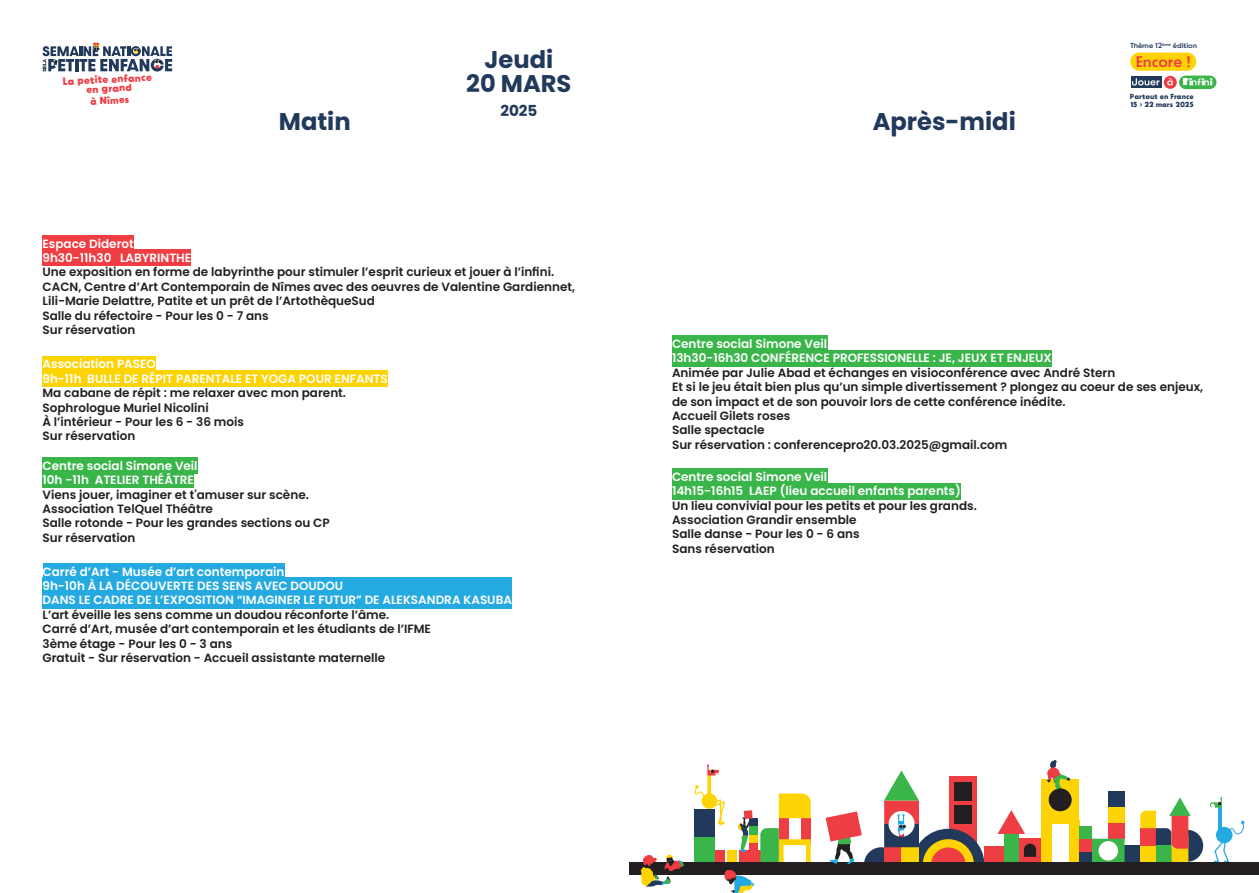
<style>
.page{position:relative;width:1259px;height:893px;background:#fff}
.page>*{position:absolute;margin:0;border:0;box-sizing:border-box;transform-origin:0 0}
.Day{font:700 24.15px "Poppins";color:#21395a}
.t1{font:15.45px "BD Supper";color:#ee3d43}
.Day-2{font:700 15.15px "Poppins";color:#21395a}
.Main_txt{font:600 12px/14.4px "Poppins";color:#231f20}
.Simoneeeeeee_copie{font:600 12px "Poppins";color:#fff}
.Carré_d_art_copie{font:600 12px/14.4px "Poppins";color:#fff}
.Passeo_copie{font:600 12px "Poppins";color:#fff}
.Diderot_copie{font:600 12px "Poppins";color:#fff}
.t2{font:700 10.65px "BD Supper";color:#ee3d43}
.t3{font:700 10.5px "BD Supper";color:#ee3d43}
.t4{font:700 10.05px "BD Supper";color:#ee3d43}
.t5{font:700 7.35px/8.2px "BD Supper";color:#21395a}
.t6{font:7.35px "BD Supper";color:#21395a}
</style>
<div class="page">
<div style="left:1130px;top:53px;width:66px;height:18px;background:#fed304;border-radius:9px"></div>
<div style="left:1130px;top:77px;width:31px;height:11px;background:#21395a"></div>
<svg style="left:1179px;top:76px;width:37px;height:13px"></svg>
<svg style="left:1163px;top:76px;width:13px;height:13px"></svg>
<svg style="left:1132px;top:78px;width:27px;height:8px"></svg>
<svg style="left:1167px;top:78px;width:6px;height:7px"></svg>
<svg style="left:1183px;top:78px;width:29px;height:7px"></svg>
<svg style="left:43px;top:43px;width:129px;height:29px"></svg>
<div style="left:43px;top:235px;width:91px;height:17px;background:#ee3d43"></div>
<div style="left:43px;top:249px;width:148px;height:17px;background:#ee3d43"></div>
<div style="left:43px;top:356px;width:113px;height:17px;background:#fed304"></div>
<div style="left:43px;top:370px;width:345px;height:17px;background:#fed304"></div>
<div style="left:43px;top:457px;width:155px;height:17px;background:#3ab54a"></div>
<div style="left:43px;top:472px;width:151px;height:16px;background:#3ab54a"></div>
<div style="left:43px;top:563px;width:241px;height:17px;background:#24aae1"></div>
<div style="left:43px;top:577px;width:469px;height:32px;background:#24aae1"></div>
<div style="left:739px;top:850px;width:21px;height:14px;background:#ee3d43"></div>
<div style="left:727px;top:850px;width:10px;height:14px;background:#fed304"></div>
<div style="left:715px;top:850px;width:10px;height:14px;background:#ee3d43"></div>
<div style="left:1124px;top:846px;width:16px;height:17px;background:#21395a"></div>
<div style="left:1041px;top:780px;width:38px;height:44px;background:#fed304"></div>
<div style="left:1048px;top:788px;width:23px;height:23px;background:#231f20;border-radius:50%"></div>
<div style="left:984px;top:846px;width:22px;height:18px;background:#ee3d43"></div>
<div style="left:1004px;top:834px;width:14px;height:30px;background:#3ab54a"></div>
<svg style="left:997px;top:810px;width:28px;height:24px"></svg>
<div style="left:1018px;top:838px;width:23px;height:25px;background:#ee3d43"></div>
<svg style="left:1024px;top:844px;width:12px;height:13px"></svg>
<div style="left:1041px;top:820px;width:10px;height:43px;background:#fed304"></div>
<div style="left:1069px;top:820px;width:10px;height:43px;background:#fed304"></div>
<div style="left:1079px;top:851px;width:13px;height:12px;background:#21395a"></div>
<div style="left:1079px;top:839px;width:13px;height:12px;background:#ee3d43"></div>
<div style="left:1079px;top:826px;width:13px;height:13px;background:#3ab54a"></div>
<div style="left:1108px;top:823px;width:16px;height:16px;background:#ee3d43"></div>
<div style="left:1108px;top:807px;width:16px;height:16px;background:#fed304"></div>
<div style="left:1108px;top:791px;width:16px;height:16px;background:#21395a"></div>
<svg style="left:1047px;top:760px;width:23px;height:35px"></svg>
<svg style="left:1140px;top:797px;width:63px;height:65px"></svg>
<div style="left:779px;top:818px;width:10px;height:25px;background:#ee3d43"></div>
<div style="left:800px;top:818px;width:10px;height:25px;background:#ee3d43"></div>
<svg style="left:779px;top:793px;width:31px;height:25px"></svg>
<svg style="left:760px;top:828px;width:50px;height:34px"></svg>
<div style="left:694px;top:809px;width:21px;height:53px;background:#3ab54a"></div>
<div style="left:694px;top:809px;width:21px;height:28px;background:#21395a"></div>
<svg style="left:1092px;top:839px;width:32px;height:23px"></svg>
<div style="left:629px;top:862px;width:630px;height:12px;background:#231f20"></div>
<svg style="left:641px;top:854px;width:43px;height:33px"></svg>
<svg style="left:825px;top:770px;width:159px;height:95px"></svg>
<svg style="left:724px;top:870px;width:30px;height:23px"></svg>
<div style="left:749px;top:819px;width:8px;height:8px;background:#21395a"></div>
<svg style="left:738px;top:810px;width:14px;height:42px"></svg>
<div style="left:749px;top:843px;width:8px;height:8px;background:#ee3d43"></div>
<div style="left:749px;top:835px;width:8px;height:8px;background:#fed304"></div>
<div style="left:749px;top:827px;width:8px;height:8px;background:#3ab54a"></div>
<svg style="left:694px;top:764px;width:31px;height:61px"></svg>
<hr style="left:1218px;top:806px;width:3px;height:29px;background:#24aae1">
<svg style="left:1210px;top:797px;width:12px;height:12px"></svg>
<div style="left:1216px;top:827px;width:16px;height:16px;background:#24aae1;border-radius:50%"></div>
<svg style="left:1229px;top:820px;width:15px;height:14px"></svg>
<svg style="left:1214px;top:841px;width:15px;height:21px"></svg>
<div style="left:672px;top:335px;width:155px;height:17px;background:#3ab54a"></div>
<div style="left:672px;top:350px;width:379px;height:16px;background:#3ab54a"></div>
<div style="left:672px;top:468px;width:155px;height:17px;background:#3ab54a"></div>
<div style="left:672px;top:483px;width:289px;height:16px;background:#3ab54a"></div>
<p class="t2" style="left:62px;top:75px;width:91px;rotate:-3deg">La petite enfance</p>
<p class="t3" style="left:86px;top:83px;width:47px;rotate:-3deg">en grand</p>
<p class="t4" style="left:90px;top:95px;width:40px;rotate:-3deg">à Nîmes</p>
<p class="Day" style="left:279px;top:108px;width:73px">Matin</p>
<p class="Day" style="left:484px;top:45px;width:70px">Jeudi</p>
<p class="Day" style="left:466px;top:70px;width:107px">20 MARS</p>
<p class="Day-2" style="left:500px;top:102px;width:39px">2025</p>
<p class="Diderot_copie" style="left:43px;top:236px;width:93px">Espace Diderot</p>
<p class="Diderot_copie" style="left:43px;top:251px;width:150px">9h30-11h30 LABYRINTHE</p>
<p class="Main_txt" style="left:43px;top:265px;width:513px">Une exposition en forme de labyrinthe pour stimuler l’esprit curieux et jouer à l’infini.</p>
<p class="Main_txt" style="left:43px;top:279px;width:534px">CACN, Centre d’Art Contemporain de Nîmes avec des oeuvres de Valentine Gardiennet,<br>Lili-Marie Delattre, Patite et un prêt de l’ArtothèqueSud</p>
<p class="Main_txt" style="left:43px;top:308px;width:228px">Salle du réfectoire - Pour les 0 - 7 ans</p>
<p class="Main_txt" style="left:43px;top:323px;width:94px">Sur réservation</p>
<p class="Passeo_copie" style="left:43px;top:357px;width:115px">Association PASEO</p>
<p class="Passeo_copie" style="left:43px;top:372px;width:347px">9h-11h BULLE DE RÉPIT PARENTALE ET YOGA POUR ENFANTS</p>
<p class="Main_txt" style="left:43px;top:386px;width:305px">Ma cabane de répit : me relaxer avec mon parent.</p>
<p class="Main_txt" style="left:43px;top:400px;width:168px">Sophrologue Muriel Nicolini</p>
<p class="Main_txt" style="left:43px;top:415px;width:203px">À l’intérieur - Pour les 6 - 36 mois</p>
<p class="Main_txt" style="left:43px;top:429px;width:94px">Sur réservation</p>
<p class="Simoneeeeeee_copie" style="left:43px;top:459px;width:157px">Centre social Simone Veil</p>
<p class="Simoneeeeeee_copie" style="left:43px;top:473px;width:153px">10h -11h ATELIER THÉÂTRE</p>
<p class="Main_txt" style="left:43px;top:487px;width:268px">Viens jouer, imaginer et t'amuser sur scène.</p>
<p class="Main_txt" style="left:43px;top:502px;width:172px">Association TelQuel Théâtre</p>
<p class="Main_txt" style="left:43px;top:516px;width:289px">Salle rotonde - Pour les grandes sections ou CP</p>
<p class="Main_txt" style="left:43px;top:530px;width:94px">Sur réservation</p>
<p class="Carré_d_art_copie" style="left:43px;top:564px;width:243px">Carré d’Art - Musée d’art contemporain</p>
<p class="Carré_d_art_copie" style="left:43px;top:579px;width:471px">9h-10h À LA DÉCOUVERTE DES SENS AVEC DOUDOU<br>DANS LE CADRE DE L’EXPOSITION “IMAGINER LE FUTUR” DE ALEKSANDRA KASUBA</p>
<p class="Main_txt" style="left:43px;top:607px;width:348px">L’art éveille les sens comme un doudou réconforte l’âme.</p>
<p class="Main_txt" style="left:43px;top:622px;width:390px">Carré d’Art, musée d’art contemporain et les étudiants de l’IFME</p>
<p class="Main_txt" style="left:43px;top:636px;width:191px">3ème étage - Pour les 0 - 3 ans</p>
<p class="Main_txt" style="left:43px;top:651px;width:344px">Gratuit - Sur réservation - Accueil assistante maternelle</p>
<p class="t6" style="left:1130px;top:41px;width:68px">Thème 12<sup>ème</sup> édition</p>
<p class="t1" style="left:1135px;top:52px;width:57px">Encore !</p>
<p class="Day" style="left:872px;top:108px;width:145px">Après-midi</p>
<p class="t5" style="left:1130px;top:92px;width:65px">Partout en France<br>15 &gt; 22 mars 2025</p>
<p class="Simoneeeeeee_copie" style="left:672px;top:337px;width:157px">Centre social Simone Veil</p>
<p class="Simoneeeeeee_copie" style="left:672px;top:351px;width:381px">13h30-16h30 CONFÉRENCE PROFESSIONELLE : JE, JEUX ET ENJEUX</p>
<p class="Main_txt" style="left:672px;top:365px;width:445px">Animée par Julie Abad et échanges en visioconférence avec André Stern</p>
<p class="Main_txt" style="left:672px;top:380px;width:533px">Et si le jeu était bien plus qu’un simple divertissement ? plongez au coeur de ses enjeux, de son impact et de son pouvoir lors de cette conférence inédite.</p>
<p class="Main_txt" style="left:672px;top:409px;width:120px">Accueil Gilets roses</p>
<p class="Main_txt" style="left:672px;top:423px;width:94px">Salle spectacle</p>
<p class="Main_txt" style="left:672px;top:437px;width:337px">Sur réservation : conferencepro20.03.2025@gmail.com</p>
<p class="Simoneeeeeee_copie" style="left:672px;top:470px;width:157px">Centre social Simone Veil</p>
<p class="Simoneeeeeee_copie" style="left:672px;top:484px;width:290px">14h15-16h15 LAEP (lieu accueil enfants parents)</p>
<p class="Main_txt" style="left:672px;top:498px;width:306px">Un lieu convivial pour les petits et pour les grands.</p>
<p class="Main_txt" style="left:672px;top:513px;width:186px">Association Grandir ensemble</p>
<p class="Main_txt" style="left:672px;top:527px;width:189px">Salle danse - Pour les 0 - 6 ans</p>
<p class="Main_txt" style="left:672px;top:541px;width:104px">Sans réservation</p>
</div>
